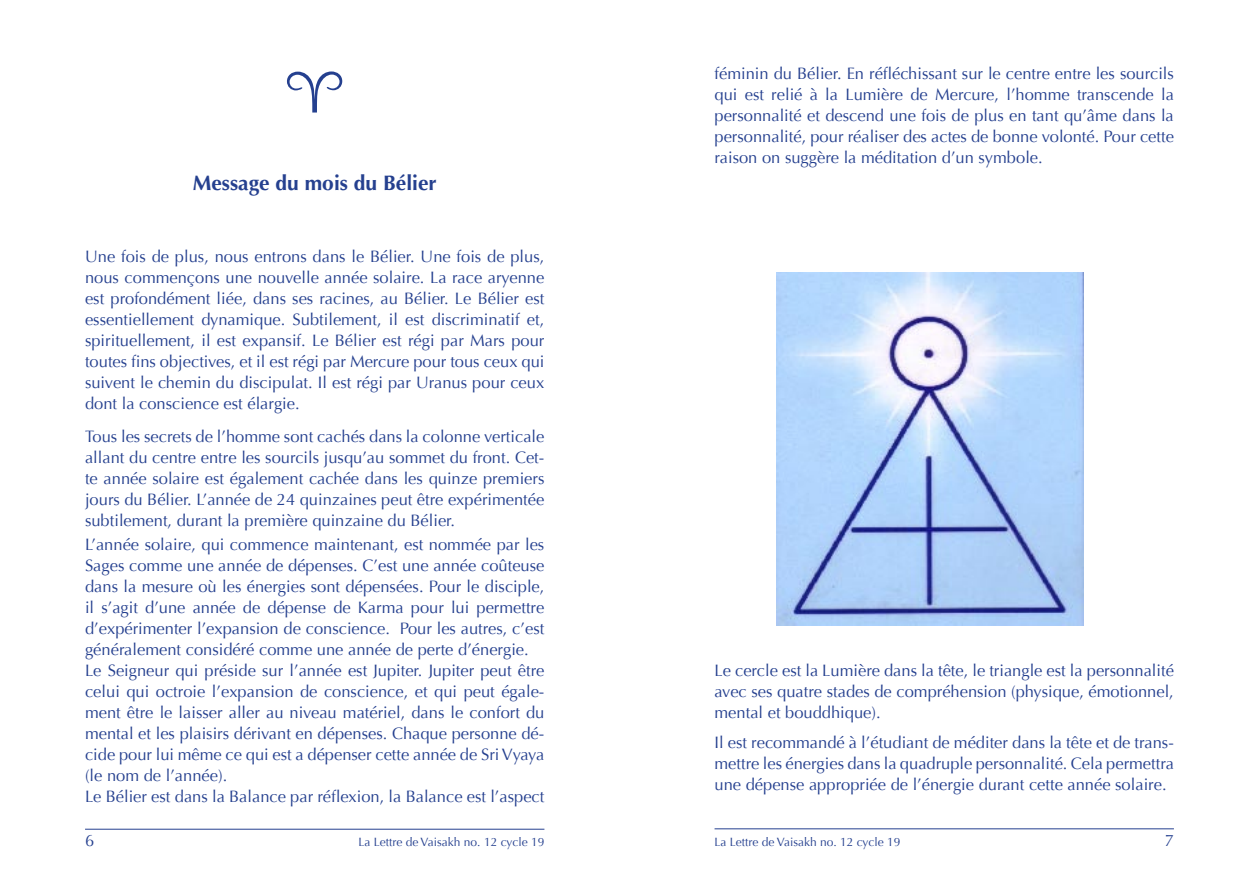
<style>
.page{position:relative;width:1259px;height:893px;background:#fff}
.page>*{position:absolute;margin:0;border:0;box-sizing:border-box;transform-origin:0 0}
.t1{font:72px "Astrology P01";color:#25408f}
.t2{font:700 21px "Optima";color:#25408f}
.t3{font:16.5px/21px "Optima";color:#25408f;text-align:justify}
.t4{font:12px "Optima";color:#25408f}
</style>
<div class="page">
<hr style="left:85px;top:829px;width:459px;height:1px;background:#25408f">
<hr style="left:714px;top:828px;width:460px;height:1px;background:#25408f">
<img style="left:777px;top:272px;width:306px;height:353px">
<h1 class="t1" style="left:279px;top:52px;width:73px">~</h1>
<p class="t2" style="left:193px;top:170px;width:245px">Message du mois du Bélier</p>
<p class="t3" style="left:85px;top:246px;width:461px">Une fois de plus, nous entrons dans le Bélier. Une fois de plus, nous commençons une nouvelle année solaire. La race aryenne est profondément liée, dans ses racines, au Bélier. Le Bélier est essentiellement dynamique. Subtilement, il est discriminatif et, spirituellement, il est expansif. Le Bélier est régi par Mars pour toutes fins objectives, et il est régi par Mercure pour tous ceux qui suivent le chemin du discipulat. Il est régi par Uranus pour ceux dont la conscience est élargie.</p>
<p class="t3" style="left:85px;top:426px;width:461px">Tous les secrets de l’homme sont cachés dans la colonne verticale allant du centre entre les sourcils jusqu’au sommet du front. Cet&shy;te année solaire est également cachée dans les quinze premiers jours du Bélier. L’année de 24 quinzaines peut être expérimentée subtilement, durant la première quinzaine du Bélier.</p>
<p class="t3" style="left:85px;top:534px;width:461px;text-align:left">L’année solaire, qui commence maintenant, est nommée par les Sages comme une année de dépenses. C’est une année coûteuse dans la mesure où les énergies sont dépensées. Pour le disciple, il s’agit d’une année de dépense de Karma pour lui permettre d’expérimenter l’expansion de conscience. Pour les autres, c’est généralement considéré comme une année de perte d’énergie.<br>Le Seigneur qui préside sur l’année est Jupiter. Jupiter peut être celui qui octroie l’expansion de conscience, et qui peut égale&shy;ment être le laisser aller au niveau matériel, dans le confort du mental et les plaisirs dérivant en dépenses. Chaque personne dé&shy;cide pour lui même ce qui est a dépenser cette année de Sri Vyaya (le nom de l’année).<br>Le Bélier est dans la Balance par réflexion, la Balance est l’aspect</p>
<p class="t3" style="left:85px;top:830px;width:11px">6</p>
<p class="t4" style="left:358px;top:835px;width:188px">La Lettre de Vaisakh no. 12 cycle 19</p>
<p class="t3" style="left:714px;top:63px;width:461px">féminin du Bélier. En réfléchissant sur le centre entre les sourcils qui est relié à la Lumière de Mercure, l’homme transcende la personnalité et descend une fois de plus en tant qu’âme dans la personnalité, pour réaliser des actes de bonne volonté. Pour cette raison on suggère la méditation d’un symbole.</p>
<p class="t3" style="left:714px;top:660px;width:461px">Le cercle est la Lumière dans la tête, le triangle est la personnalité avec ses quatre stades de compréhension (physique, émotionnel, mental et bouddhique).</p>
<p class="t3" style="left:714px;top:732px;width:461px">Il est recommandé à l’étudiant de méditer dans la tête et de trans&shy;mettre les énergies dans la quadruple personnalité. Cela permettra une dépense appropriée de l’énergie durant cette année solaire.</p>
<p class="t4" style="left:714px;top:835px;width:188px">La Lettre de Vaisakh no. 12 cycle 19</p>
<p class="t3" style="left:1164px;top:830px;width:11px">7</p>
</div>
